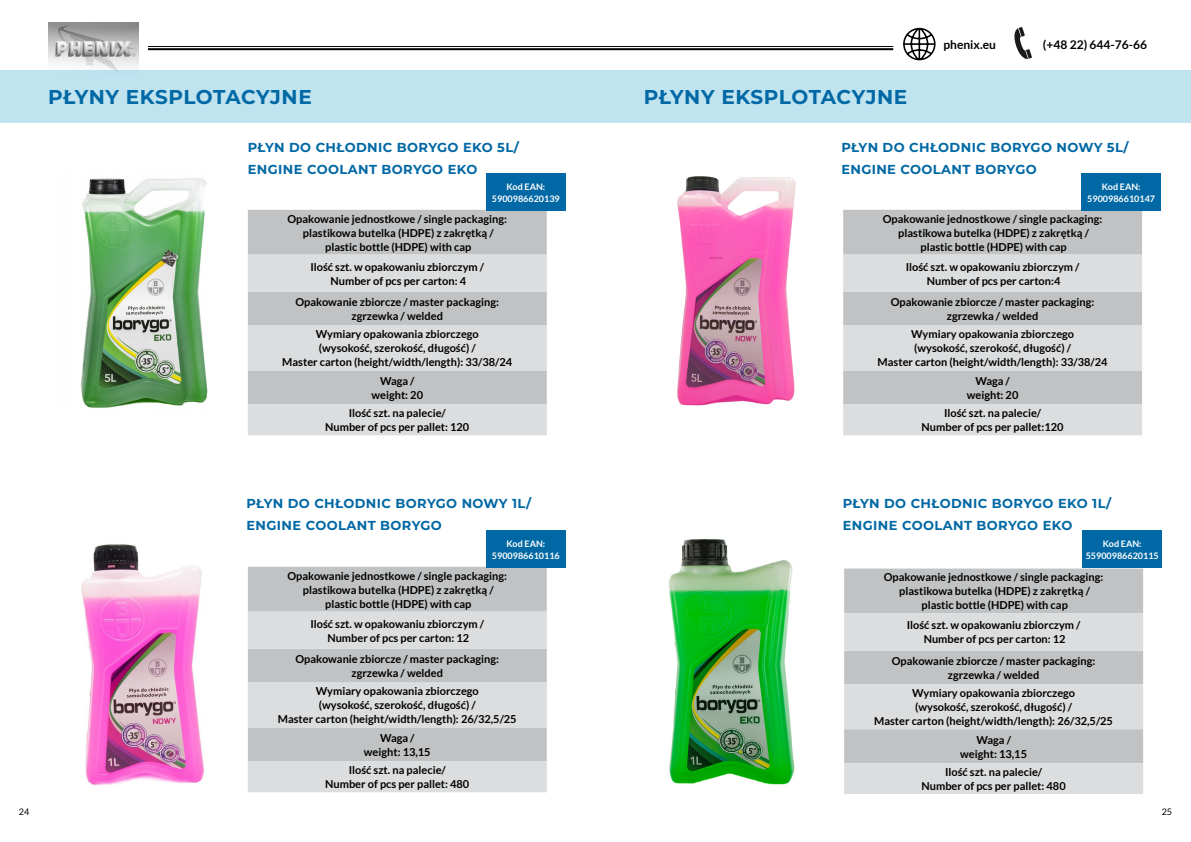
<style>
.page{position:relative;width:1191px;height:842px;background:#fff}
.page>*{position:absolute;margin:0;border:0;box-sizing:border-box;transform-origin:0 0}
.t1{font:700 20px "Montserrat";letter-spacing:.02em;color:#0068a4}
.tytuły_woda{font:700 13px/22px "Montserrat";letter-spacing:.03em;color:#0068a4}
.t2{font:700 12px "Lato";color:#000}
.tekst_w_tabeli{font:700 11px "Lato";color:#000}
.KOD_GAŚNICY{font:700 9px/12px "Lato";color:#fff;text-align:center}
.t3{font:9px "Lato";color:#000}
</style>
<div class="page">
<hr style="left:148px;top:46px;width:745px;height:1px;background:#000">
<hr style="left:148px;top:48px;width:745px;height:2px;background:#000">
<img style="left:48px;top:23px;width:91px;height:47px">
<svg style="left:903px;top:27px;width:33px;height:34px"></svg>
<svg style="left:1014px;top:27px;width:18px;height:32px"></svg>
<div style="left:248px;top:210px;width:299px;height:45px;background:#c0c2c4"></div>
<svg style="left:248px;top:255px;width:299px;height:180px;fill:#dcddde"></svg>
<div style="left:248px;top:567px;width:299px;height:45px;background:#c0c2c4"></div>
<svg style="left:248px;top:612px;width:299px;height:180px;fill:#dcddde"></svg>
<div style="left:843px;top:210px;width:299px;height:45px;background:#c0c2c4"></div>
<svg style="left:843px;top:255px;width:299px;height:180px;fill:#dcddde"></svg>
<div style="left:844px;top:568px;width:299px;height:45px;background:#c0c2c4"></div>
<svg style="left:844px;top:613px;width:299px;height:181px;fill:#dcddde"></svg>
<img style="left:81px;top:178px;width:127px;height:230px">
<img style="left:81px;top:544px;width:123px;height:242px">
<img style="left:677px;top:176px;width:119px;height:230px">
<img style="left:668px;top:539px;width:127px;height:246px">
<div style="left:486px;top:173px;width:79px;height:38px;background:#0068a4"></div>
<div style="left:486px;top:530px;width:79px;height:38px;background:#0068a4"></div>
<div style="left:1081px;top:173px;width:80px;height:38px;background:#0068a4"></div>
<div style="left:1082px;top:530px;width:80px;height:37px;background:#0068a4"></div>
<div style="left:0;top:70px;width:1191px;height:53px;background:#bfe3ef"></div>
<h1 class="t1" style="left:48px;top:83px;width:265px">PŁYNY EKSPLOTACYJNE</h1>
<h1 class="t1" style="left:643px;top:83px;width:265px">PŁYNY EKSPLOTACYJNE</h1>
<p class="t2" style="left:943px;top:37px;width:54px">phenix.eu</p>
<p class="t2" style="left:1043px;top:38px;width:105px">(+48 22) 644-76-66</p>
<p class="tytuły_woda" style="left:248px;top:136px;width:273px">PŁYN DO CHŁODNIC BORYGO EKO 5L/<br>ENGINE COOLANT BORYGO EKO</p>
<p class="KOD_GAŚNICY" style="left:492px;top:180px;width:69px">Kod EAN:<br>5900986620139</p>
<p class="tekst_w_tabeli" style="left:287px;top:212px;width:221px">Opakowanie jednostkowe / single packaging:</p>
<p class="tekst_w_tabeli" style="left:303px;top:226px;width:192px">plastikowa butelka (HDPE) z zakrętką /</p>
<p class="tekst_w_tabeli" style="left:325px;top:240px;width:148px">plastic bottle (HDPE) with cap</p>
<p class="tekst_w_tabeli" style="left:310px;top:260px;width:175px">Ilość szt. w opakowaniu zbiorczym /</p>
<p class="tekst_w_tabeli" style="left:330px;top:274px;width:137px">Number of pcs per carton: 4</p>
<p class="tekst_w_tabeli" style="left:295px;top:296px;width:205px">Opakowanie zbiorcze / master packaging:</p>
<p class="tekst_w_tabeli" style="left:351px;top:310px;width:93px">zgrzewka / welded</p>
<p class="tekst_w_tabeli" style="left:316px;top:328px;width:165px">Wymiary opakowania zbiorczego</p>
<p class="tekst_w_tabeli" style="left:319px;top:342px;width:158px">(wysokość, szerokość, długość) /</p>
<p class="tekst_w_tabeli" style="left:282px;top:356px;width:231px">Master carton (height/width/length): 33/38/24</p>
<p class="tekst_w_tabeli" style="left:380px;top:375px;width:36px">Waga /</p>
<p class="tekst_w_tabeli" style="left:371px;top:389px;width:53px">weight: 20</p>
<p class="tekst_w_tabeli" style="left:349px;top:407px;width:98px">Ilość szt. na palecie/</p>
<p class="tekst_w_tabeli" style="left:325px;top:421px;width:146px">Number of pcs per pallet: 120</p>
<p class="tytuły_woda" style="left:246px;top:492px;width:286px">PŁYN DO CHŁODNIC BORYGO NOWY 1L/<br>ENGINE COOLANT BORYGO</p>
<p class="KOD_GAŚNICY" style="left:492px;top:537px;width:69px">Kod EAN:<br>5900986610116</p>
<p class="tekst_w_tabeli" style="left:287px;top:569px;width:221px">Opakowanie jednostkowe / single packaging:</p>
<p class="tekst_w_tabeli" style="left:303px;top:583px;width:192px">plastikowa butelka (HDPE) z zakrętką /</p>
<p class="tekst_w_tabeli" style="left:325px;top:597px;width:148px">plastic bottle (HDPE) with cap</p>
<p class="tekst_w_tabeli" style="left:310px;top:617px;width:175px">Ilość szt. w opakowaniu zbiorczym /</p>
<p class="tekst_w_tabeli" style="left:327px;top:631px;width:143px">Number of pcs per carton: 12</p>
<p class="tekst_w_tabeli" style="left:295px;top:653px;width:205px">Opakowanie zbiorcze / master packaging:</p>
<p class="tekst_w_tabeli" style="left:351px;top:667px;width:93px">zgrzewka / welded</p>
<p class="tekst_w_tabeli" style="left:316px;top:685px;width:165px">Wymiary opakowania zbiorczego</p>
<p class="tekst_w_tabeli" style="left:319px;top:699px;width:158px">(wysokość, szerokość, długość) /</p>
<p class="tekst_w_tabeli" style="left:278px;top:713px;width:240px">Master carton (height/width/length): 26/32,5/25</p>
<p class="tekst_w_tabeli" style="left:380px;top:731px;width:36px">Waga /</p>
<p class="tekst_w_tabeli" style="left:364px;top:745px;width:68px">weight: 13,15</p>
<p class="tekst_w_tabeli" style="left:349px;top:764px;width:98px">Ilość szt. na palecie/</p>
<p class="tekst_w_tabeli" style="left:325px;top:778px;width:146px">Number of pcs per pallet: 480</p>
<p class="tytuły_woda" style="left:841px;top:136px;width:289px">PŁYN DO CHŁODNIC BORYGO NOWY 5L/<br>ENGINE COOLANT BORYGO</p>
<p class="KOD_GAŚNICY" style="left:1101px;top:180px;width:40px">Kod EAN:</p>
<p class="KOD_GAŚNICY" style="left:1087px;top:192px;width:69px">5900986610147</p>
<p class="tekst_w_tabeli" style="left:883px;top:212px;width:221px">Opakowanie jednostkowe / single packaging:</p>
<p class="tekst_w_tabeli" style="left:898px;top:226px;width:192px">plastikowa butelka (HDPE) z zakrętką /</p>
<p class="tekst_w_tabeli" style="left:920px;top:240px;width:148px">plastic bottle (HDPE) with cap</p>
<p class="tekst_w_tabeli" style="left:905px;top:260px;width:175px">Ilość szt. w opakowaniu zbiorczym /</p>
<p class="tekst_w_tabeli" style="left:927px;top:274px;width:135px">Number of pcs per carton:4</p>
<p class="tekst_w_tabeli" style="left:890px;top:296px;width:205px">Opakowanie zbiorcze / master packaging:</p>
<p class="tekst_w_tabeli" style="left:947px;top:310px;width:93px">zgrzewka / welded</p>
<p class="tekst_w_tabeli" style="left:911px;top:328px;width:165px">Wymiary opakowania zbiorczego</p>
<p class="tekst_w_tabeli" style="left:914px;top:342px;width:158px">(wysokość, szerokość, długość) /</p>
<p class="tekst_w_tabeli" style="left:877px;top:356px;width:231px">Master carton (height/width/length): 33/38/24</p>
<p class="tekst_w_tabeli" style="left:975px;top:375px;width:36px">Waga /</p>
<p class="tekst_w_tabeli" style="left:966px;top:389px;width:53px">weight: 20</p>
<p class="tekst_w_tabeli" style="left:944px;top:407px;width:98px">Ilość szt. na palecie/</p>
<p class="tekst_w_tabeli" style="left:921px;top:421px;width:144px">Number of pcs per pallet:120</p>
<p class="tytuły_woda" style="left:843px;top:492px;width:270px">PŁYN DO CHŁODNIC BORYGO EKO 1L/</p>
<p class="tytuły_woda" style="left:843px;top:514px;width:231px">ENGINE COOLANT BORYGO EKO</p>
<p class="KOD_GAŚNICY" style="left:1085px;top:537px;width:75px">Kod EAN:<br>55900986620115</p>
<p class="tekst_w_tabeli" style="left:884px;top:571px;width:221px">Opakowanie jednostkowe / single packaging:</p>
<p class="tekst_w_tabeli" style="left:899px;top:585px;width:192px">plastikowa butelka (HDPE) z zakrętką /</p>
<p class="tekst_w_tabeli" style="left:921px;top:599px;width:148px">plastic bottle (HDPE) with cap</p>
<p class="tekst_w_tabeli" style="left:906px;top:619px;width:175px">Ilość szt. w opakowaniu zbiorczym /</p>
<p class="tekst_w_tabeli" style="left:923px;top:633px;width:143px">Number of pcs per carton: 12</p>
<p class="tekst_w_tabeli" style="left:891px;top:655px;width:205px">Opakowanie zbiorcze / master packaging:</p>
<p class="tekst_w_tabeli" style="left:948px;top:669px;width:93px">zgrzewka / welded</p>
<p class="tekst_w_tabeli" style="left:912px;top:687px;width:165px">Wymiary opakowania zbiorczego</p>
<p class="tekst_w_tabeli" style="left:915px;top:701px;width:158px">(wysokość, szerokość, długość) /</p>
<p class="tekst_w_tabeli" style="left:874px;top:715px;width:240px">Master carton (height/width/length): 26/32,5/25</p>
<p class="tekst_w_tabeli" style="left:976px;top:733px;width:36px">Waga /</p>
<p class="tekst_w_tabeli" style="left:960px;top:747px;width:68px">weight: 13,15</p>
<p class="tekst_w_tabeli" style="left:945px;top:766px;width:98px">Ilość szt. na palecie/</p>
<p class="tekst_w_tabeli" style="left:921px;top:780px;width:146px">Number of pcs per pallet: 480</p>
<p class="t3" style="left:19px;top:807px;width:12px">24</p>
<p class="t3" style="left:1161px;top:807px;width:12px">25</p>
</div>
